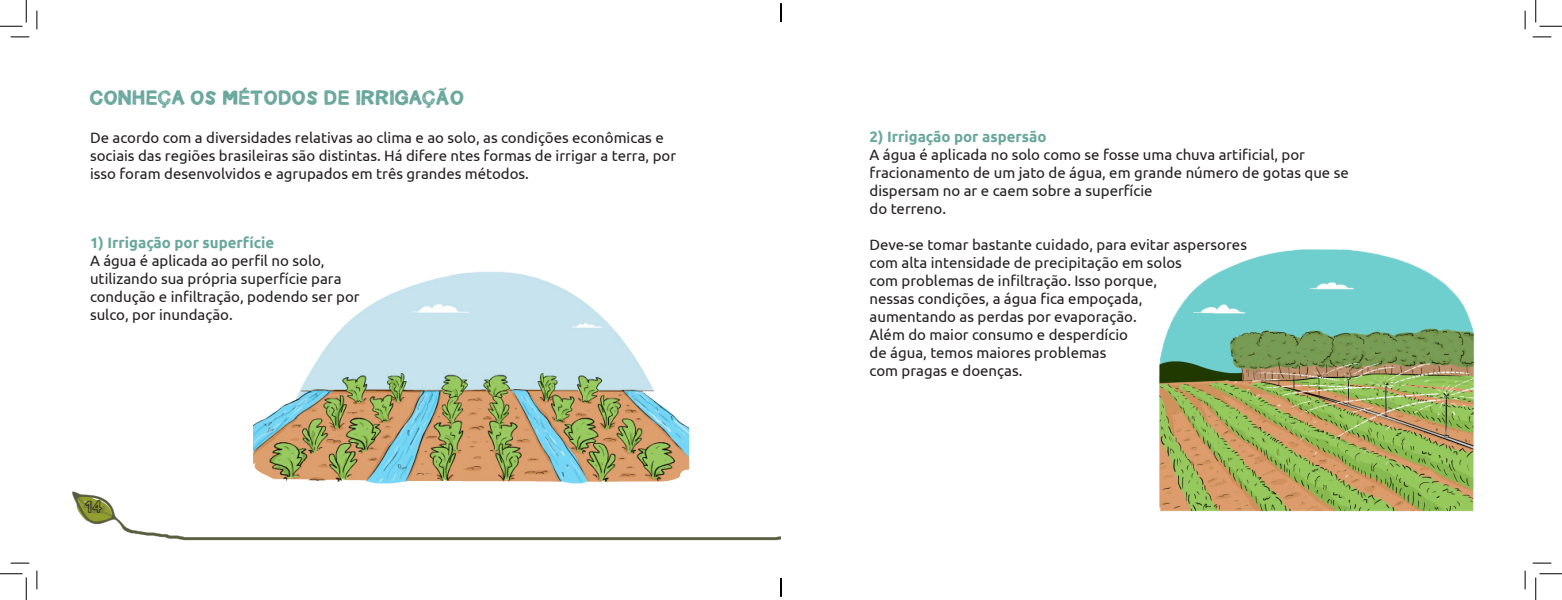
<style>
.page{position:relative;width:1562px;height:600px;background:#fff}
.page>*{position:absolute;margin:0;border:0;box-sizing:border-box;transform-origin:0 0}
.Títulos{font:17.5px "Carnetdevoyage";color:#69a79d}
.Texto_Corrido{font:15px/18px "Ubuntu";color:#231f20}
.Texto_Corrido-2{font:700 15px "Ubuntu";color:#69a79d}
.t1{font:15px "Carnetdevoyage";color:#231f20}
</style>
<div class="page">
<img style="left:1159px;top:249px;width:315px;height:263px">
<img style="left:253px;top:271px;width:436px;height:213px">
<img style="left:29px;top:491px;width:752px;height:73px">
<svg style="left:11px;top:36px;width:18px;height:2px"></svg>
<svg style="left:1533px;top:36px;width:18px;height:2px"></svg>
<svg style="left:11px;top:562px;width:18px;height:2px"></svg>
<svg style="left:1533px;top:562px;width:18px;height:2px"></svg>
<svg style="left:36px;top:11px;width:2px;height:18px"></svg>
<svg style="left:36px;top:571px;width:2px;height:18px"></svg>
<svg style="left:1524px;top:11px;width:2px;height:18px"></svg>
<svg style="left:1524px;top:571px;width:2px;height:18px"></svg>
<svg style="left:0;top:0;width:27px;height:27px"></svg>
<svg style="left:0;top:573px;width:27px;height:27px"></svg>
<svg style="left:1535px;top:0;width:27px;height:27px"></svg>
<svg style="left:1535px;top:573px;width:27px;height:27px"></svg>
<svg style="left:780px;top:3px;width:2px;height:19px"></svg>
<svg style="left:780px;top:578px;width:2px;height:19px"></svg>
<p class="Títulos" style="left:90px;top:85px;width:376px">CONHEÇA OS MÉTODOS DE IRRIGAÇÃO</p>
<p class="Texto_Corrido" style="left:90px;top:129px;width:588px">De acordo com a diversidades relativas ao clima e ao solo, as condições econômicas e sociais das regiões brasileiras são distintas. Há difere ntes formas de irrigar a terra, por isso foram desenvolvidos e agrupados em três grandes métodos.</p>
<p class="Texto_Corrido-2" style="left:870px;top:127px;width:179px">2) Irrigação por aspersão</p>
<p class="Texto_Corrido" style="left:870px;top:145px;width:481px">A água é aplicada no solo como se fosse uma chuva artificial, por fracionamento de um jato de água, em grande número de gotas que se dispersam no ar e caem sobre a superfície</p>
<p class="Texto_Corrido" style="left:870px;top:199px;width:78px">do terreno.</p>
<p class="Texto_Corrido" style="left:870px;top:235px;width:379px">Deve-se tomar bastante cuidado, para evitar aspersores</p>
<p class="Texto_Corrido" style="left:870px;top:253px;width:314px">com alta intensidade de precipitação em solos</p>
<p class="Texto_Corrido" style="left:870px;top:271px;width:289px">com problemas de infiltração. Isso porque,</p>
<p class="Texto_Corrido" style="left:870px;top:289px;width:274px">nessas condições, a água fica empoçada,</p>
<p class="Texto_Corrido" style="left:870px;top:307px;width:269px">aumentando as perdas por evaporação.</p>
<p class="Texto_Corrido" style="left:870px;top:325px;width:260px">Além do maior consumo e desperdício</p>
<p class="Texto_Corrido" style="left:870px;top:343px;width:238px">de água, temos maiores problemas</p>
<p class="Texto_Corrido" style="left:870px;top:361px;width:154px">com pragas e doenças.</p>
<p class="Texto_Corrido-2" style="left:90px;top:234px;width:186px">1) Irrigação por superfície</p>
<p class="Texto_Corrido" style="left:90px;top:251px;width:271px">A água é aplicada ao perfil no solo, utilizando sua própria superfície para condução e infiltração, podendo ser por sulco, por inundação.</p>
<p class="t1" style="left:85px;top:495px;width:19px">14</p>
</div>
